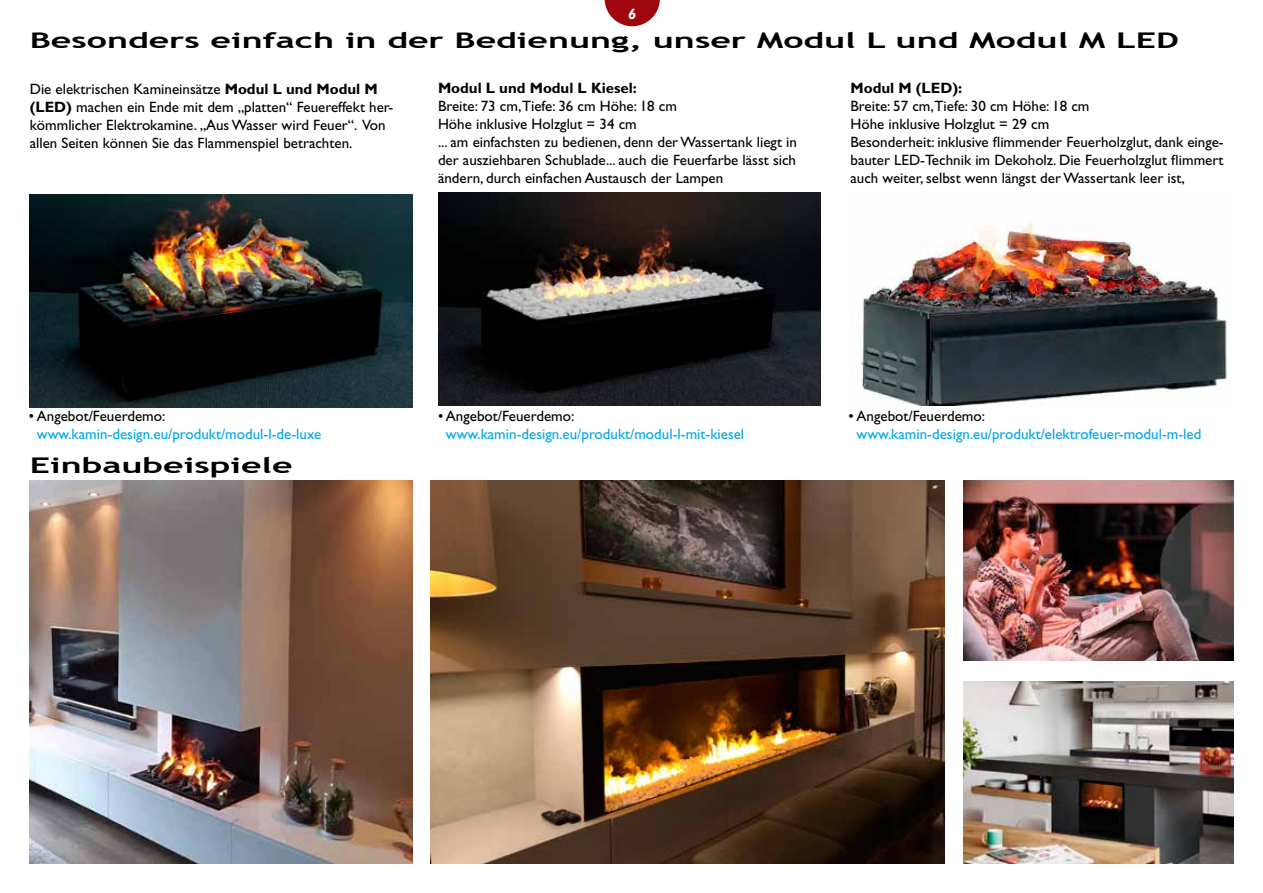
<style>
.page{position:relative;width:1263px;height:893px;background:#fff}
.page>*{position:absolute;margin:0;border:0;box-sizing:border-box;transform-origin:0 0}
.t1{font:700 21.6px "Trebuchet MS";color:#000;scale:1.65 1}
.t2{font:15px/18px "Gill Sans";color:#000}
.t3{font:15px "Gill Sans";color:#00a6eb}
.t4{font:700 15px "Gill Sans";color:#000}
.t5{font:italic 700 15px "Gill Sans";color:#fff}
.s1{font-weight:700}
</style>
<div class="page">
<svg style="left:605px;top:0;width:55px;height:26px"></svg>
<img style="left:431px;top:480px;width:513px;height:383px">
<img style="left:30px;top:195px;width:382px;height:212px">
<img style="left:438px;top:192px;width:383px;height:213px">
<img style="left:859px;top:224px;width:368px;height:181px">
<img style="left:30px;top:480px;width:382px;height:383px">
<img style="left:964px;top:480px;width:269px;height:181px">
<img style="left:964px;top:682px;width:269px;height:181px">
<p class="t5" style="left:628px;top:6px;width:9px">6</p>
<h1 class="t1" style="left:30px;top:27px;width:698px">Besonders einfach in der Bedienung, unser Modul L und Modul M LED</h1>
<p class="t2" style="left:30px;top:80px;width:365px">Die elektrischen Kamineinsätze <span class="s1">Modul L und Modul M (LED)</span> machen ein Ende mit dem „platten“ Feuereffekt her&shy;kömmlicher Elektrokamine. „Aus Wasser wird Feuer“. Von allen Seiten können Sie das Flammenspiel betrachten.</p>
<p class="t4" style="left:438px;top:79px;width:200px">Modul L und Modul L Kiesel:</p>
<p class="t2" style="left:438px;top:97px;width:360px">Breite: 73 cm,Tiefe: 36 cm Höhe: 18 cm<br>Höhe inklusive Holzglut = 34 cm<br>... am einfachsten zu bedienen, denn der Wassertank liegt in der ausziehbaren Schublade... auch die Feuerfarbe lässt sich ändern, durch einfachen Austausch der Lampen</p>
<p class="t4" style="left:850px;top:79px;width:113px">Modul M (LED):</p>
<p class="t2" style="left:850px;top:97px;width:375px">Breite: 57 cm,Tiefe: 30 cm Höhe: 18 cm<br>Höhe inklusive Holzglut = 29 cm<br>Besonderheit: inklusive flimmender Feuerholzglut, dank einge&shy;bauter LED-Technik im Dekoholz. Die Feuerholzglut flimmert auch weiter, selbst wenn längst der Wassertank leer ist,</p>
<p class="t2" style="left:29px;top:407px;width:138px">• Angebot/Feuerdemo:</p>
<p class="t3" style="left:37px;top:425px;width:286px">www.kamin-design.eu/produkt/modul-l-de-luxe</p>
<h1 class="t1" style="left:30px;top:452px;width:161px">Einbaubeispiele</h1>
<p class="t2" style="left:438px;top:407px;width:138px">• Angebot/Feuerdemo:</p>
<p class="t3" style="left:446px;top:425px;width:300px">www.kamin-design.eu/produkt/modul-l-mit-kiesel</p>
<p class="t2" style="left:848px;top:407px;width:138px">• Angebot/Feuerdemo:</p>
<p class="t3" style="left:856px;top:425px;width:346px">www.kamin-design.eu/produkt/elektrofeuer-modul-m-led</p>
</div>
